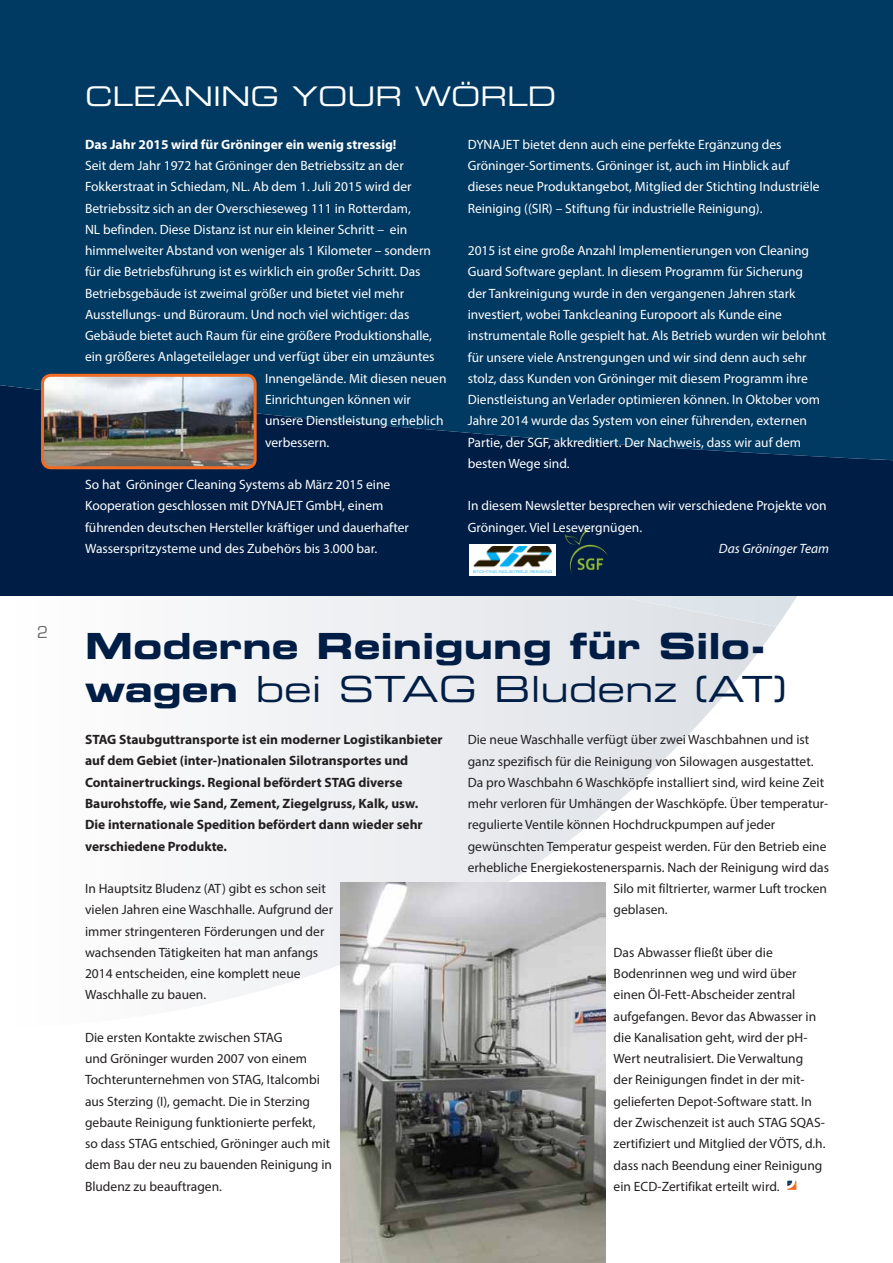
<style>
.page{position:relative;width:893px;height:1263px;background:#fff}
.page>*{position:absolute;margin:0;border:0;box-sizing:border-box;transform-origin:0 0}
.t1{font:36px "Eurostile LT Std Bold Ex 2";color:#001e45}
.t2{font:36px "Eurostile LT Std Ex 2";color:#001e45}
.t3{font:27px "Eurostile LT Std Ex 2";color:#fff}
.t4{font:18px "Eurostile";color:#6c6d70}
.t5{font:13.5px/21.3px "Myriad Pro";color:#fff}
.t6{font:13.5px/21.3px "Myriad Pro";color:#231f20}
.t7{font:700 13.5px/21.3px "Myriad Pro";color:#231f20}
.t8{font:700 13.5px "Myriad Pro";color:#fff}
.t9{font:italic 13.5px "Myriad Pro";color:#fff}
.s1{font-family:"Eurostile LT Std Bold Ex 2"}
</style>
<div class="page">
<svg style="left:226px;top:627px;width:550px;height:98px;fill:#e9ebee"></svg>
<svg style="left:226px;top:725px;width:471px;height:538px"></svg>
<svg style="left:0;top:595px;width:893px;height:32px"></svg>
<div style="left:0;top:474px;width:893px;height:121px;background:#001e45"></div>
<div style="left:0;top:0;width:893px;height:474px;background:#003961"></div>
<img style="left:561px;top:523px;width:52px;height:59px">
<div style="left:469px;top:543px;width:87px;height:32px;background:linear-gradient(to right,#fff,#fff)"></div>
<img style="left:473px;top:547px;width:79px;height:25px">
<svg style="left:787px;top:1180px;width:10px;height:10px"></svg>
<img style="left:43px;top:375px;width:212px;height:93px">
<div style="left:41px;top:374px;width:216px;height:95px;border:3px solid #f36a21;border-radius:9px"></div>
<img style="left:341px;top:883px;width:264px;height:380px">
<h3 class="t4" style="left:37px;top:622px;width:13px">2</h3>
<h2 class="t3" style="left:85px;top:78px;width:473px">CLEANING YOUR WÖRLD</h2>
<p class="t8" style="left:85px;top:135px;width:313px">Das Jahr 2015 wird für Gröninger ein wenig stressig!</p>
<p class="t5" style="left:85px;top:155px;width:320px">Seit dem Jahr 1972 hat Gröninger den Betriebssitz an der</p>
<p class="t5" style="left:85px;top:176px;width:328px">Fokkerstraat in Schiedam, NL. Ab dem 1. Juli 2015 wird der</p>
<p class="t5" style="left:85px;top:197px;width:327px">Betriebssitz sich an der Overschieseweg 111 in Rotterdam,</p>
<p class="t5" style="left:85px;top:218px;width:324px">NL befinden. Diese Distanz ist nur ein kleiner Schritt – ein</p>
<p class="t5" style="left:85px;top:240px;width:347px">himmelweiter Abstand von weniger als 1 Kilometer – sondern</p>
<p class="t5" style="left:85px;top:261px;width:337px">für die Betriebsführung ist es wirklich ein großer Schritt. Das</p>
<p class="t5" style="left:85px;top:282px;width:321px">Betriebsgebäude ist zweimal größer und bietet viel mehr</p>
<p class="t5" style="left:85px;top:304px;width:326px">Ausstellungs- und Büroraum. Und noch viel wichtiger: das</p>
<p class="t5" style="left:85px;top:325px;width:348px">Gebäude bietet auch Raum für eine größere Produktionshalle,</p>
<p class="t5" style="left:85px;top:346px;width:351px">ein größeres Anlageteilelager und verfügt über ein umzäuntes</p>
<p class="t5" style="left:265px;top:367px;width:183px">Innengelände. Mit diesen neuen</p>
<p class="t5" style="left:265px;top:389px;width:147px">Einrichtungen können wir</p>
<p class="t5" style="left:265px;top:410px;width:180px">unsere Dienstleistung erheblich</p>
<p class="t5" style="left:265px;top:431px;width:66px">verbessern.</p>
<p class="t5" style="left:85px;top:474px;width:325px">So hat Gröninger Cleaning Systems ab März 2015 eine Kooperation geschlossen mit DYNAJET GmbH, einem führenden deutschen Hersteller kräftiger und dauerhafter Wasserspritzysteme und des Zubehörs bis 3.000 bar.</p>
<p class="t5" style="left:468px;top:133px;width:353px">DYNAJET bietet denn auch eine perfekte Ergänzung des Gröninger-Sortiments. Gröninger ist, auch im Hinblick auf dieses neue Produktangebot, Mitglied der Stichting Industriële Reiniging ((SIR) – Stiftung für industrielle Reinigung).</p>
<p class="t5" style="left:468px;top:240px;width:360px">2015 ist eine große Anzahl Implementierungen von Cleaning Guard Software geplant. In diesem Programm für Sicherung<br>der Tankreinigung wurde in den vergangenen Jahren stark investiert, wobei Tankcleaning Europoort als Kunde eine instrumentale Rolle gespielt hat. Als Betrieb wurden wir belohnt für unsere viele Anstrengungen und wir sind denn auch sehr stolz, dass Kunden von Gröninger mit diesem Programm ihre Dienstleistung an Verlader optimieren können. In Oktober vom Jahre 2014 wurde das System von einer führenden, externen Partie, der SGF, akkreditiert. Der Nachweis, dass wir auf dem besten Wege sind.</p>
<p class="t5" style="left:468px;top:495px;width:360px">In diesem Newsletter besprechen wir verschiedene Projekte von<br>Gröninger. Viel Lesevergnügen.</p>
<p class="t9" style="left:719px;top:540px;width:112px">Das Gröninger Team</p>
<h1 class="t1" style="left:85px;top:621px;width:683px">Moderne Reinigung für Silo-</h1>
<h1 class="t2" style="left:85px;top:664px;width:703px"><span class="s1">wagen</span> bei STAG Bludenz (AT)</h1>
<p class="t7" style="left:85px;top:728px;width:359px">STAG Staubguttransporte ist ein moderner Logistikanbieter auf dem Gebiet (inter-)nationalen Silotransportes und Containertruckings. Regional befördert STAG diverse Baurohstoffe, wie Sand, Zement, Ziegelgruss, Kalk, usw.<br>Die internationale Spedition befördert dann wieder sehr verschiedene Produkte.</p>
<p class="t6" style="left:85px;top:878px;width:250px">In Hauptsitz Bludenz (AT) gibt es schon seit vielen Jahren eine Waschhalle. Aufgrund der immer stringenteren Förderungen und der wachsenden Tätigkeiten hat man anfangs 2014 entscheiden, eine komplett neue Waschhalle zu bauen.</p>
<p class="t6" style="left:85px;top:1026px;width:248px">Die ersten Kontakte zwischen STAG<br>und Gröninger wurden 2007 von einem Tochterunternehmen von STAG, Italcombi aus Sterzing (I), gemacht. Die in Sterzing gebaute Reinigung funktionierte perfekt,<br>so dass STAG entschied, Gröninger auch mit dem Bau der neu zu bauenden Reinigung in Bludenz zu beauftragen.</p>
<p class="t6" style="left:468px;top:729px;width:343px">Die neue Waschhalle verfügt über zwei Waschbahnen und ist</p>
<p class="t6" style="left:468px;top:750px;width:347px">ganz spezifisch für die Reinigung von Silowagen ausgestattet.</p>
<p class="t6" style="left:468px;top:771px;width:358px">Da pro Waschbahn 6 Waschköpfe installiert sind, wird keine Zeit</p>
<p class="t6" style="left:468px;top:793px;width:361px">mehr verloren für Umhängen der Waschköpfe. Über temperatur-</p>
<p class="t6" style="left:468px;top:814px;width:309px">regulierte Ventile können Hochdruckpumpen auf jeder</p>
<p class="t6" style="left:468px;top:835px;width:360px">gewünschten Temperatur gespeist werden. Für den Betrieb eine</p>
<p class="t6" style="left:468px;top:856px;width:363px">erhebliche Energiekostenersparnis. Nach der Reinigung wird das</p>
<p class="t6" style="left:614px;top:878px;width:215px">Silo mit filtrierter, warmer Luft trocken</p>
<p class="t6" style="left:614px;top:899px;width:56px">geblasen.</p>
<p class="t6" style="left:614px;top:941px;width:213px">Das Abwasser fließt über die Bodenrinnen weg und wird über einen Öl-Fett-Abscheider zentral aufgefangen. Bevor das Abwasser in die Kanalisation geht, wird der pH-Wert neutralisiert. Die Verwaltung<br>der Reinigungen findet in der mit&shy;gelieferten Depot-Software statt. In der Zwischenzeit ist auch STAG SQAS&shy;zertifiziert und Mitglied der VÖTS, d.h. dass nach Beendung einer Reinigung ein ECD-Zertifikat erteilt wird.</p>
</div>
